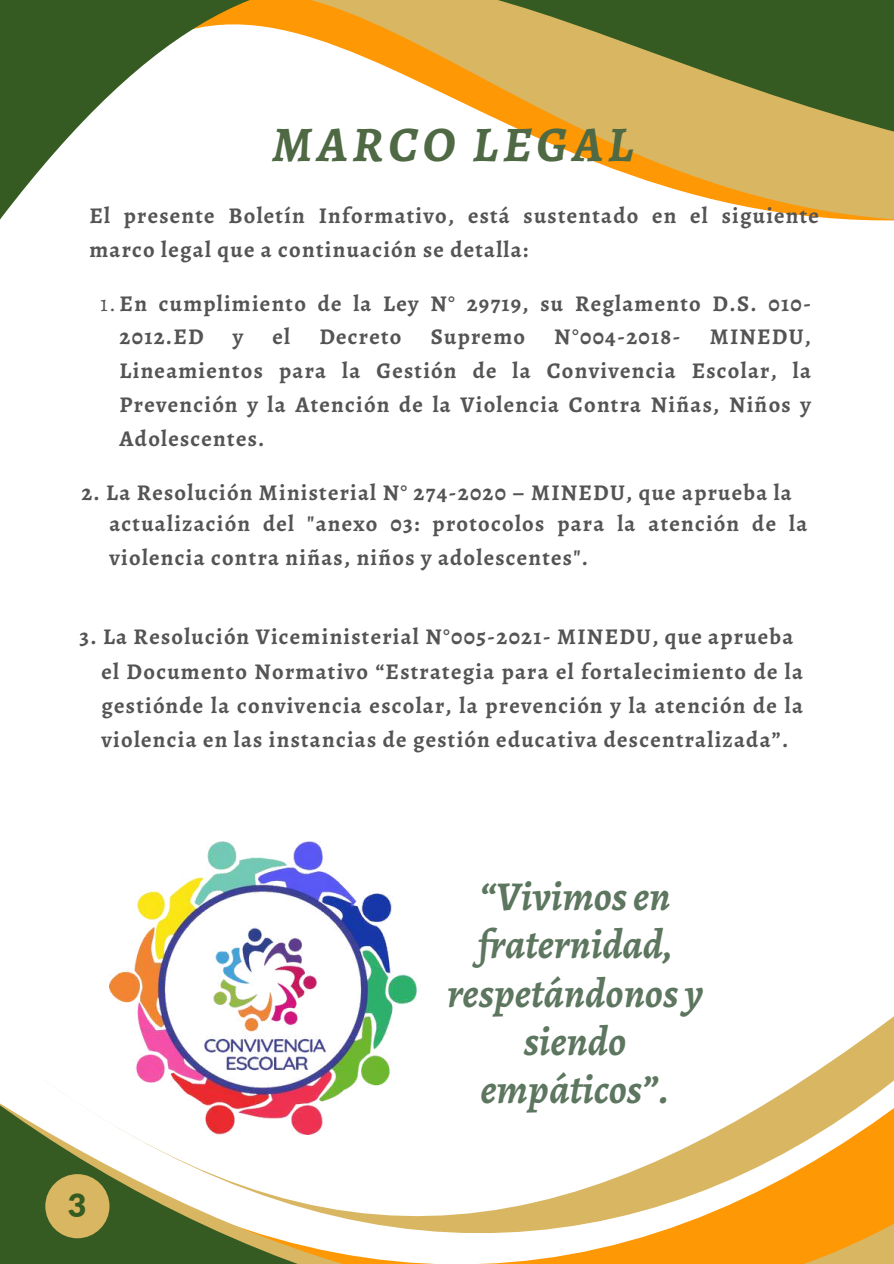
<style>
.page{position:relative;width:894px;height:1264px;background:#fff}
.page>*{position:absolute;margin:0;border:0;box-sizing:border-box;transform-origin:0 0}
.t1{font:italic 700 49.8px "Alegreya";letter-spacing:.1em;color:#4f6944}
.t2{font:italic 700 41.1px/48.3px "Alegreya";color:#5d765f;text-align:center}
.t3{font:900 32.1px "Lato";color:#365b22}
.t4{font:700 22.5px/33.8px "Alegreya";letter-spacing:.055em;color:#545454}
.s1{font-weight:400}
</style>
<div class="page">
<img style="left:109px;top:841px;width:308px;height:159px">
<svg style="left:0;top:0;width:893px;height:220px"></svg>
<svg style="left:0;top:1103px;width:42px;height:160px;background:#4a6a35"></svg>
<svg style="left:42px;top:1000px;width:851px;height:263px"></svg>
<div style="left:45px;top:1174px;width:64px;height:64px;background:#d9b662;border-radius:50%"></div>
<h1 class="t1" style="left:272px;top:110px;width:362px">MARCO LEGAL</h1>
<p class="t4" style="left:89px;top:198px;width:731px">El presente Boletín Informativo, está sustentado en el siguiente marco legal que a continuación se detalla:</p>
<p class="t4" style="left:120px;top:286px;width:692px;text-indent:-19px"><span class="s1">1.</span>En cumplimiento de la Ley N° 29719, su Reglamento D.S. 010-<br>2012.ED</p>
<p class="t4" style="left:233px;top:320px;width:12px">y</p>
<p class="t4" style="left:272px;top:320px;width:19px">el</p>
<p class="t4" style="left:319px;top:320px;width:84px">Decreto</p>
<p class="t4" style="left:430px;top:320px;width:96px">Supremo</p>
<p class="t4" style="left:554px;top:320px;width:128px">N°004-2018-</p>
<p class="t4" style="left:120px;top:320px;width:692px;text-align:justify;text-indent:590px">MINEDU, Lineamientos para la Gestión de la Convivencia Escolar, la Prevención y la Atención de la Violencia Contra Niñas, Niños y Adolescentes.</p>
<p class="t4" style="left:81px;top:476px;width:711px">2. La Resolución Ministerial N° 274-2020 – MINEDU, que aprueba la</p>
<p class="t4" style="left:109px;top:506px;width:699px">actualización del "anexo 03: protocolos para la atención de la violencia contra niñas, niños y adolescentes".</p>
<p class="t4" style="left:79px;top:619px;width:715px">3. La Resolución Viceministerial N°005-2021- MINEDU, que aprueba</p>
<p class="t4" style="left:101px;top:654px;width:702px;text-align:justify">el Documento Normativo “Estrategia para el fortalecimiento de la gestiónde la convivencia escolar, la prevención y la atención de la violencia en las instancias de gestión educativa descentralizada”.</p>
<h3 class="t3" style="left:68px;top:1185px;width:20px">3</h3>
<h2 class="t2" style="left:447px;top:871px;width:257px">“Vivimosen fraternidad, respetándonos y siendo empáticos”.</h2>
</div>
